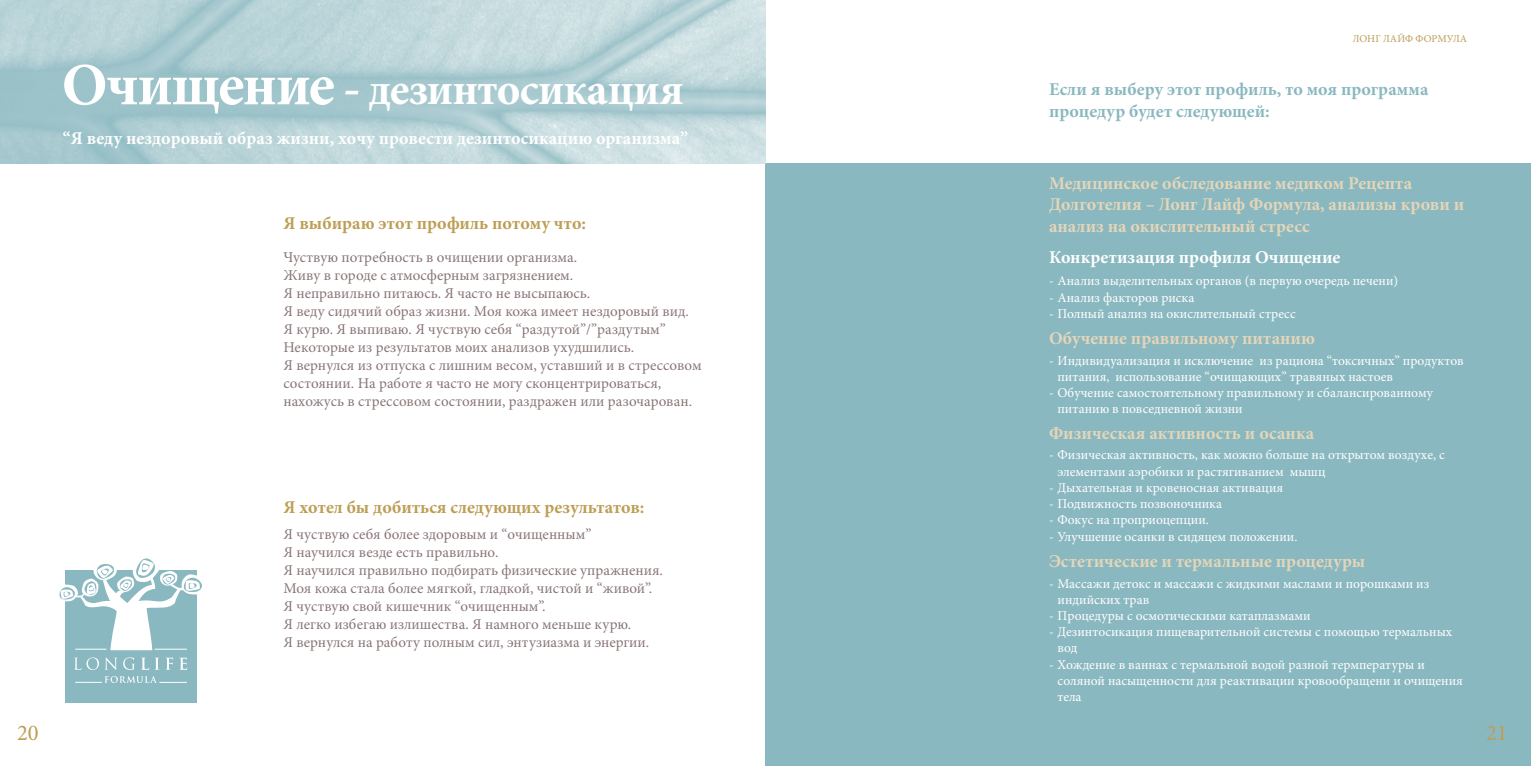
<style>
.page{position:relative;width:1531px;height:766px;background:#fff}
.page>*{position:absolute;margin:0;border:0;box-sizing:border-box;transform-origin:0 0}
.t1{font:700 45px "Minion Pro";letter-spacing:-.015em;color:#fff}
.t2{font:22.5px "Minion Pro";color:#bd9e55}
.t3{font:700 18px/21.6px "Minion Pro";color:#e4d6b9}
.t4{font:700 18px "Minion Pro";color:#fff}
.t5{font:700 18px "Minion Pro";color:#bd9e55}
.t6{font:700 18px/21.6px "Minion Pro";color:#8ab8c0}
.t7{font:15px/18px "Minion Pro";color:#897576}
.t8{font:13.5px/16.2px "Minion Pro";color:#fff}
.t9{font:10.5px "Minion Pro";color:#bd9e55}
.s1{font-size:60px}
.s2{font-size:51px}
</style>
<div class="page">
<div style="left:765px;top:164px;width:766px;height:601px;background:#8ab8c0"></div>
<img style="left:0;top:0;width:765px;height:164px">
<div style="left:65px;top:570px;width:132px;height:132px;background:#8ab8c0"></div>
<svg style="left:74px;top:657px;width:43px;height:12px"></svg>
<svg style="left:123px;top:657px;width:12px;height:12px"></svg>
<svg style="left:141px;top:657px;width:32px;height:12px"></svg>
<svg style="left:179px;top:657px;width:8px;height:12px"></svg>
<svg style="left:59px;top:558px;width:143px;height:92px"></svg>
<svg style="left:75px;top:676px;width:112px;height:7px"></svg>
<h1 class="t1" style="left:62px;top:58px;width:624px"><span class="s1">Очищение</span> <span class="s2">-</span> дезинтосикация</h1>
<h3 class="t4" style="left:63px;top:125px;width:627px">“Я веду нездоровый образ жизни, хочу провести дезинтосикацию организма”</h3>
<h3 class="t5" style="left:283px;top:210px;width:304px">Я выбираю этот профиль потому что:</h3>
<p class="t7" style="left:283px;top:248px;width:420px">Чуствую потребность в очищении организма.<br>Живу в городе с атмосферным загрязнением.<br>Я неправильно питаюсь. Я часто не высыпаюсь.<br>Я веду сидячий образ жизни. Моя кожа имеет нездоровый вид.<br>Я курю. Я выпиваю. Я чуствую себя “раздутой”/”раздутым” Некоторые из результатов моих анализов ухудшились.<br>Я вернулся из отпуска с лишним весом, уставший и в стрессовом состоянии. На работе я часто не могу сконцентрироваться, нахожусь в стрессовом состоянии, раздражен или разочарован.</p>
<h3 class="t5" style="left:283px;top:494px;width:362px">Я хотел бы добиться следующих результатов:</h3>
<p class="t7" style="left:283px;top:525px;width:381px">Я чуствую себя более здоровым и “очищенным”<br>Я научился везде есть правильно.<br>Я научился правильно подбирать физические упражнения.<br>Моя кожа стала более мягкой, гладкой, чистой и “живой”.<br>Я чуствую свой кишечник “очищенным”.<br>Я легко избегаю излишества. Я намного меньше курю.<br>Я вернулся на работу полным сил, энтузиазма и энергии.</p>
<p class="t9" style="left:1353px;top:32px;width:116px">ЛОНГ ЛАЙФ ФОРМУЛА</p>
<h3 class="t6" style="left:1049px;top:78px;width:381px">Если я выберу этот профиль, то моя программа процедур будет следующей:</h3>
<h3 class="t3" style="left:1049px;top:172px;width:417px">Медицинское обследование медиком Рецепта<br>Долготелия – Лонг Лайф Формула, анализы крови и анализ на окислительный стресс</h3>
<h3 class="t4" style="left:1049px;top:244px;width:293px">Конкретизация профиля Очищение</h3>
<p class="t8" style="left:1049px;top:273px;width:351px">- Анализ выделительных органов (в первую очередь печени)</p>
<p class="t8" style="left:1049px;top:289px;width:147px">- Анализ факторов риска</p>
<p class="t8" style="left:1049px;top:305px;width:248px">- Полный анализ на окислительный стресс</p>
<h3 class="t3" style="left:1049px;top:327px;width:267px">Обучение правильному питанию</h3>
<p class="t8" style="left:1057px;top:352px;width:408px;text-indent:-9px">- Индивидуализация и исключение из рациона “токсичных” продуктов питания, использование “очищающих” травяных настоев</p>
<p class="t8" style="left:1057px;top:385px;width:377px;text-indent:-9px">- Обучение самостоятельному правильному и сбалансированному питанию в повседневной жизни</p>
<h3 class="t3" style="left:1049px;top:422px;width:267px">Физическая активность и осанка</h3>
<p class="t8" style="left:1057px;top:447px;width:389px;text-indent:-9px">- Физическая активность, как можно больше на открытом воздухе, с элементами аэробики и растягиванием мышц</p>
<p class="t8" style="left:1049px;top:479px;width:236px">- Дыхательная и кровеносная активация</p>
<p class="t8" style="left:1049px;top:495px;width:174px">- Подвижность позвоночника</p>
<p class="t8" style="left:1049px;top:512px;width:161px">- Фокус на проприоцепции.</p>
<p class="t8" style="left:1049px;top:528px;width:250px">- Улучшение осанки в сидяцем положении.</p>
<h3 class="t3" style="left:1049px;top:549px;width:318px">Эстетические и термальные процедуры</h3>
<p class="t8" style="left:1057px;top:575px;width:373px;text-indent:-9px">- Массажи детокс и массажи с жидкими маслами и порошками из индийских трав</p>
<p class="t8" style="left:1049px;top:607px;width:263px">- Процедуры с осмотическими катаплазмами</p>
<p class="t8" style="left:1057px;top:623px;width:396px;text-indent:-9px">- Дезинтосикация пищеварительной системы с помощью термальных вод</p>
<p class="t8" style="left:1057px;top:656px;width:407px;text-indent:-9px">- Хождение в ваннах с термальной водой разной термпературы и соляной насыщенности для реактивации кровообращени и очищения тела</p>
<h2 class="t2" style="left:17px;top:717px;width:23px">20</h2>
<h2 class="t2" style="left:1486px;top:717px;width:23px">21</h2>
</div>
